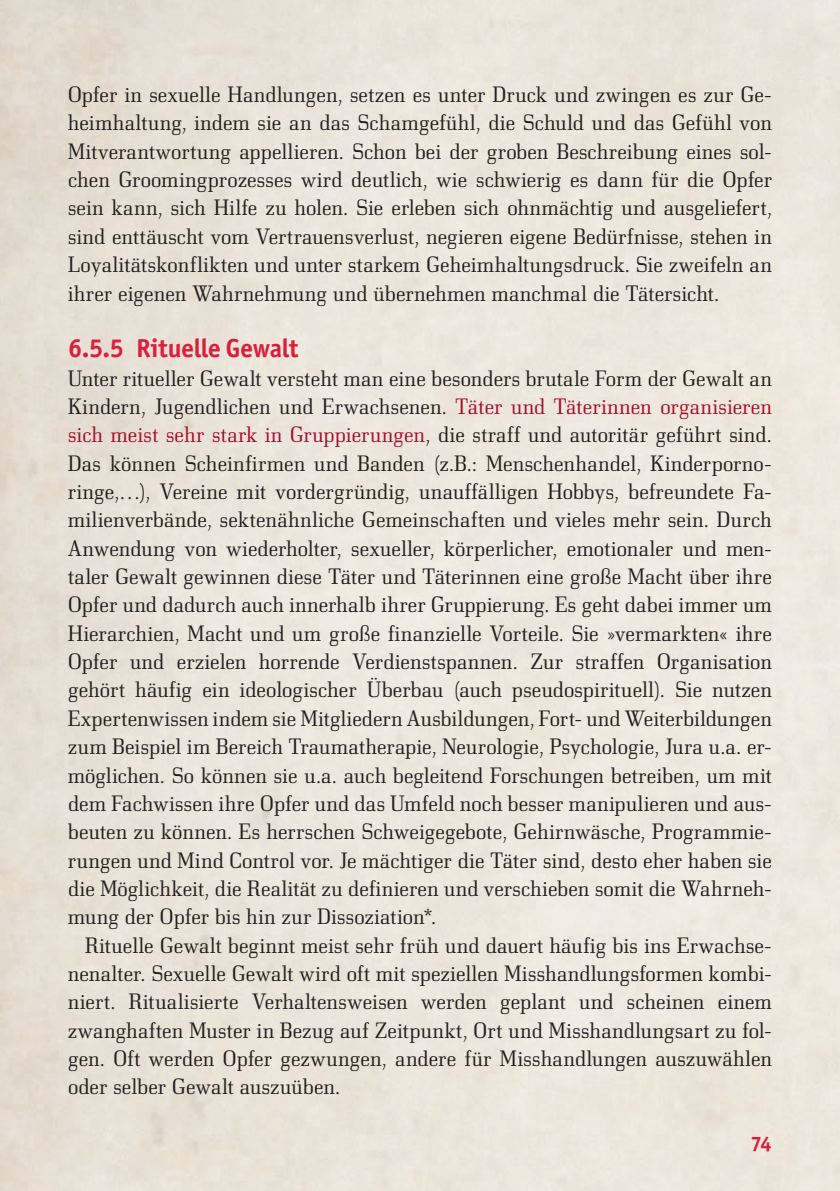
<style>
.page{position:relative;width:840px;height:1191px;background:#fff}
.page>*{position:absolute;margin:0;border:0;box-sizing:border-box;transform-origin:0 0}
.t1{font:700 26px "Officina Sans ITC Std";letter-spacing:-.005em;color:#da1f3d}
.t2{font:22px/28.4px "Bodonitown";letter-spacing:.015em;color:#231f20;text-align:justify}
.t3{font:700 21px "Officina Sans ITC Std";color:#da1f3d}
.s1{color:#a20e29}
</style>
<div class="page">
<p class="t2" style="left:68px;top:80px;width:705px">Opfer in sexuelle Handlungen, setzen es unter Druck und zwingen es zur Ge&shy;heimhaltung, indem sie an das Schamgefühl, die Schuld und das Gefühl von Mitverantwortung appellieren. Schon bei der groben Beschreibung eines sol&shy;chen Groomingprozesses wird deutlich, wie schwierig es dann für die Opfer sein kann, sich Hilfe zu holen. Sie erleben sich ohnmächtig und ausgeliefert, sind enttäuscht vom Vertrauensverlust, negieren eigene Bedürfnisse, stehen in Loyalitätskonflikten und unter starkem Geheimhaltungsdruck. Sie zweifeln an ihrer eigenen Wahrnehmung und übernehmen manchmal die Tätersicht.</p>
<p class="t1" style="left:68px;top:332px;width:232px">6.5.5 Rituelle Gewalt</p>
<p class="t2" style="left:68px;top:364px;width:705px">Unter ritueller Gewalt versteht man eine besonders brutale Form der Gewalt an Kindern, Jugendlichen und Erwachsenen. <span class="s1">Täter und Täterinnen organisieren sich meist sehr stark in Gruppierungen</span>, die straff und autoritär geführt sind.<br>Das können Scheinfirmen und Banden (z.B.: Menschenhandel, Kinderporno&shy;ringe,…), Vereine mit vordergründig, unauffälligen Hobbys, befreundete Fa&shy;milienverbände, sektenähnliche Gemeinschaften und vieles mehr sein. Durch Anwendung von wiederholter, sexueller, körperlicher, emotionaler und men&shy;taler Gewalt gewinnen diese Täter und Täterinnen eine große Macht über ihre Opfer und dadurch auch innerhalb ihrer Gruppierung. Es geht dabei immer um Hierarchien, Macht und um große finanzielle Vorteile. Sie »vermarkten« ihre Opfer und erzielen horrende Verdienstspannen. Zur straffen Organisation gehört häufig ein ideologischer Überbau (auch pseudospirituell). Sie nutzen Expertenwissen indem sie Mitgliedern Ausbildungen, Fort- und Weiterbildungen zum Beispiel im Bereich Traumatherapie, Neurologie, Psychologie, Jura u.a. er&shy;möglichen. So können sie u.a. auch begleitend Forschungen betreiben, um mit dem Fachwissen ihre Opfer und das Umfeld noch besser manipulieren und aus&shy;beuten zu können. Es herrschen Schweigegebote, Gehirnwäsche, Programmie&shy;rungen und Mind Control vor. Je mächtiger die Täter sind, desto eher haben sie die Möglichkeit, die Realität zu definieren und verschieben somit die Wahrneh&shy;mung der Opfer bis hin zur Dissoziation*.</p>
<p class="t2" style="left:68px;top:930px;width:705px;text-indent:17px">Rituelle Gewalt beginnt meist sehr früh und dauert häufig bis ins Erwachse&shy;nenalter. Sexuelle Gewalt wird oft mit speziellen Misshandlungsformen kombi&shy;niert. Ritualisierte Verhaltensweisen werden geplant und scheinen einem zwanghaften Muster in Bezug auf Zeitpunkt, Ort und Misshandlungsart zu fol&shy;gen. Oft werden Opfer gezwungen, andere für Misshandlungen auszuwählen oder selber Gewalt auszuüben.</p>
<p class="t3" style="left:750px;top:1131px;width:23px">74</p>
</div>
